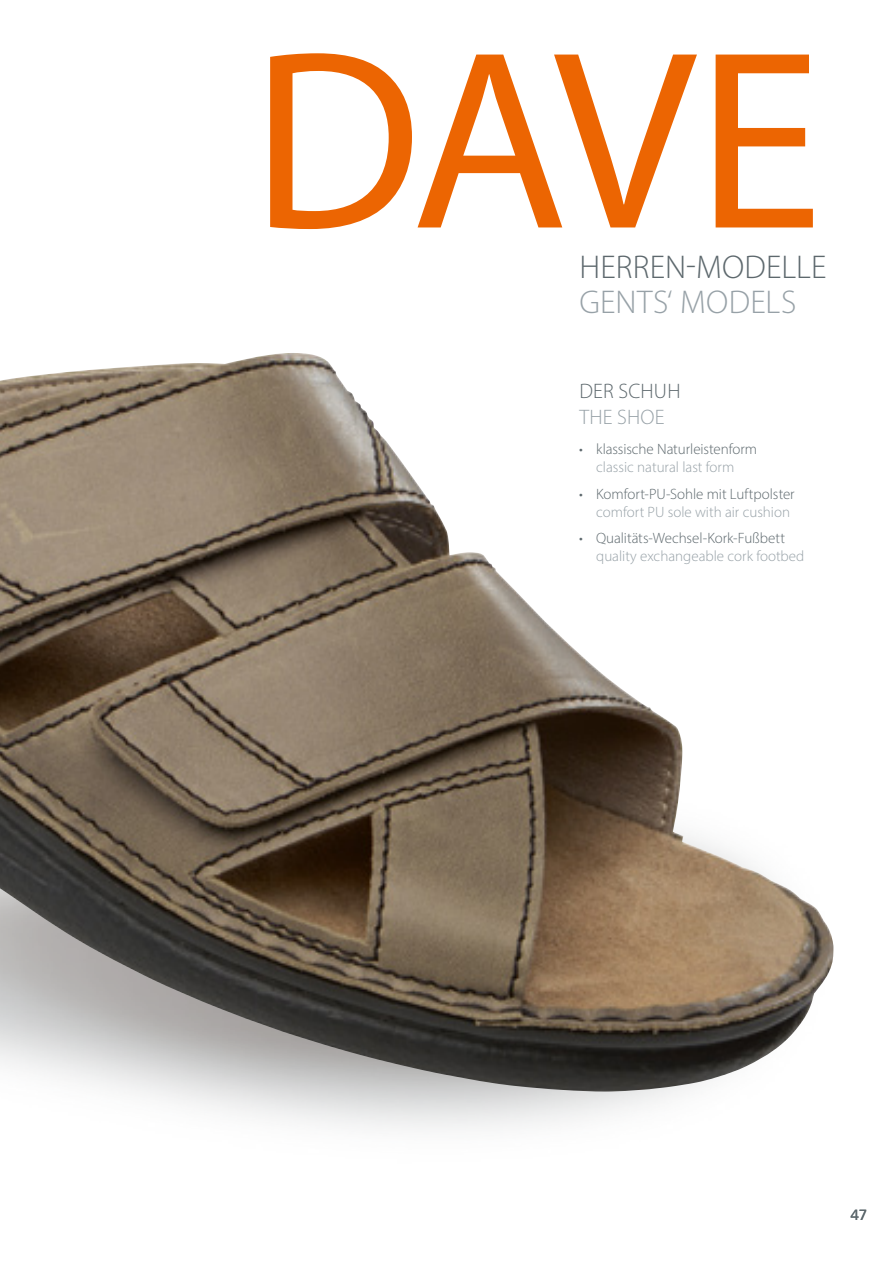
<style>
.page{position:relative;width:893px;height:1263px;background:#fff}
.page>*{position:absolute;margin:0;border:0;box-sizing:border-box;transform-origin:0 0}
.t1{font:256.5px "Myriad Pro";color:#ec6502}
.t2{font:300 33px "Myriad Pro";letter-spacing:.005em;color:#5d686d}
.t3{font:300 33px "Myriad Pro";letter-spacing:.01em;color:#97a1a7}
.t4{font:300 21px "Myriad Pro";letter-spacing:.01em;color:#5d686d}
.t5{font:300 21px "Myriad Pro";letter-spacing:.01em;color:#97a1a7}
.t6{font:300 15px "Myriad Pro";letter-spacing:-.005em;color:#5d686d}
.t7{font:300 15px "Myriad Pro";color:#97a1a7}
.t8{font:15px "Humanist 777 BT Roman B";color:#5d686d}
</style>
<div class="page">
<img style="left:0;top:353px;width:833px;height:738px">
<h1 class="t1" style="left:251px;top:-17px;width:573px">DAVE</h1>
<h2 class="t2" style="left:579px;top:247px;width:249px">HERREN-MODELLE</h2>
<h2 class="t3" style="left:579px;top:282px;width:218px">GENTS‘ MODELS</h2>
<h3 class="t4" style="left:579px;top:379px;width:103px">DER SCHUH</h3>
<h3 class="t5" style="left:579px;top:404px;width:87px">THE SHOE</h3>
<p class="t6" style="left:579px;top:440px;width:180px">• klassische Naturleistenform</p>
<p class="t7" style="left:596px;top:458px;width:140px">classic natural last form</p>
<p class="t6" style="left:579px;top:485px;width:217px">• Komfort-PU-Sohle mit Luftpolster</p>
<p class="t7" style="left:596px;top:503px;width:195px">comfort PU sole with air cushion</p>
<p class="t6" style="left:579px;top:529px;width:207px">• Qualitäts-Wechsel-Kork-Fußbett</p>
<p class="t7" style="left:596px;top:547px;width:210px">quality exchangeable cork footbed</p>
<p class="t8" style="left:850px;top:1206px;width:19px">47</p>
</div>
